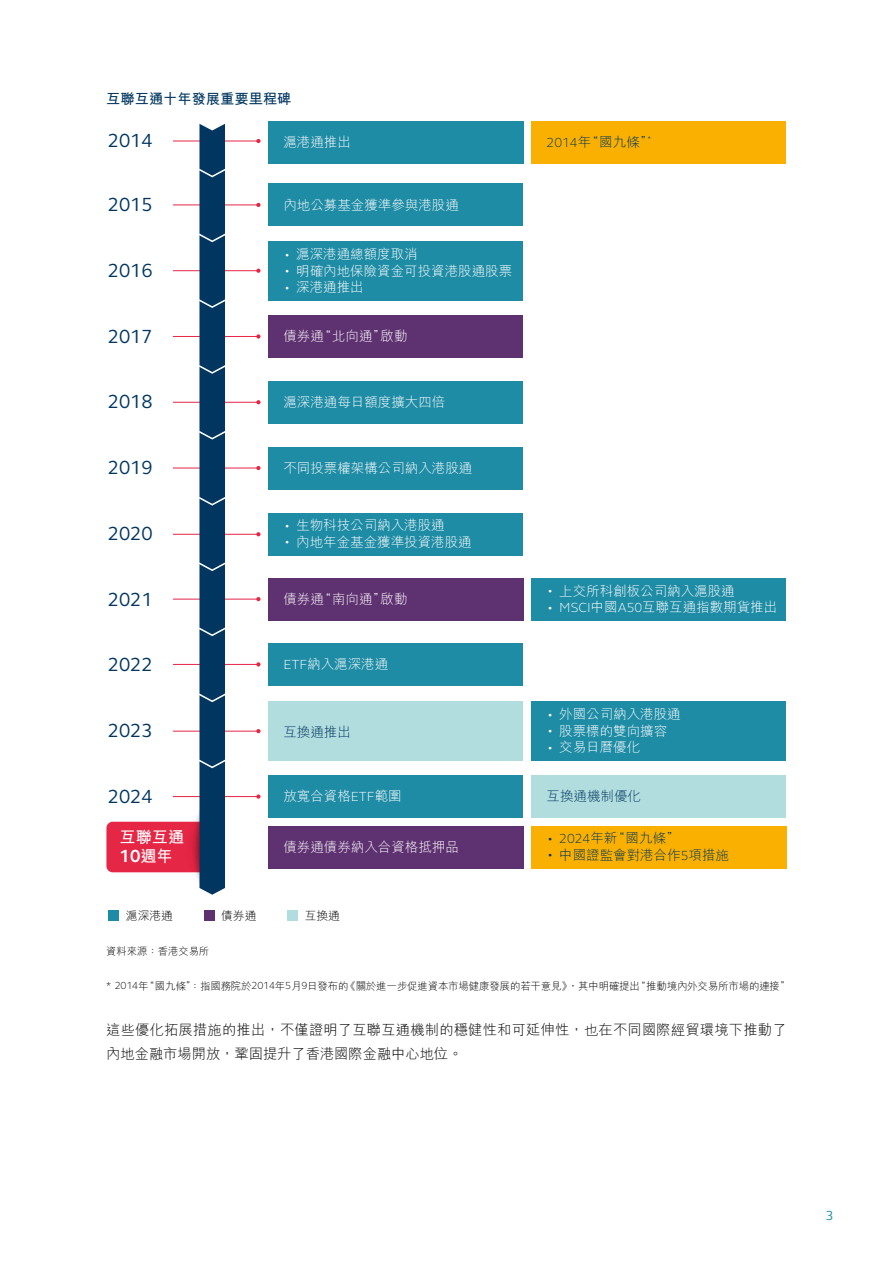
<style>
.page{position:relative;width:893px;height:1263px;background:#fff}
.page>*{position:absolute;margin:0;border:0;box-sizing:border-box;transform-origin:0 0}
.t1{font:19.5px "FS Elliot Pro";color:#00365f}
.t2{font:700 18px "FS Elliot Pro";color:#fff}
.t3{font:700 16.2px "M Hei HK";color:#fff}
.t4{font:300 14.25px/24px "M Hei HK";letter-spacing:.015em;color:#000}
.t5{font:700 14.25px "M Hei HK";color:#00365f}
.t6{font:300 13.5px/16.5px "M Hei HK";color:#fff}
.t7{font:300 13.5px/16.5px "M Hei HK";color:#00365f}
.t8{font:13.5px "FS Elliot Pro";color:#1f8ca5}
.t9{font:300 11.7px "M Hei HK";color:#000}
.t10{font:300 10.5px "M Hei HK";letter-spacing:-.02em;color:#000}
.t11{font:300 10.35px "M Hei HK";color:#000}
.s1{font-size:7.5px}
.s2{font-family:"FS Elliot Pro"}
.s3{font-family:"M Hei HK";font-size:16.2px}
</style>
<div class="page">
<div style="left:106px;top:822px;width:101px;height:50px;background:#e62645;border-radius:6px"></div>
<hr style="left:173px;top:141px;width:86px;height:1px;background:#e62645">
<svg style="left:256px;top:139px;width:5px;height:4px"></svg>
<hr style="left:173px;top:205px;width:86px;height:1px;background:#e62645">
<svg style="left:256px;top:203px;width:5px;height:4px"></svg>
<hr style="left:173px;top:402px;width:86px;height:1px;background:#e62645">
<svg style="left:256px;top:400px;width:5px;height:4px"></svg>
<hr style="left:173px;top:468px;width:86px;height:1px;background:#e62645">
<svg style="left:256px;top:466px;width:5px;height:4px"></svg>
<hr style="left:173px;top:664px;width:86px;height:1px;background:#e62645">
<svg style="left:256px;top:662px;width:5px;height:4px"></svg>
<hr style="left:173px;top:270px;width:86px;height:1px;background:#e62645">
<svg style="left:256px;top:269px;width:5px;height:4px"></svg>
<hr style="left:173px;top:534px;width:86px;height:1px;background:#e62645">
<svg style="left:256px;top:532px;width:5px;height:4px"></svg>
<hr style="left:173px;top:731px;width:86px;height:1px;background:#e62645">
<svg style="left:256px;top:729px;width:5px;height:4px"></svg>
<hr style="left:173px;top:796px;width:86px;height:1px;background:#e62645">
<svg style="left:256px;top:794px;width:5px;height:5px"></svg>
<hr style="left:173px;top:599px;width:86px;height:1px;background:#e62645">
<svg style="left:256px;top:597px;width:5px;height:4px"></svg>
<hr style="left:173px;top:336px;width:86px;height:1px;background:#e62645">
<svg style="left:256px;top:334px;width:5px;height:5px"></svg>
<div style="left:268px;top:578px;width:256px;height:42px;background:#5e3170"></div>
<div style="left:531px;top:121px;width:255px;height:42px;background:#f9b000"></div>
<div style="left:268px;top:775px;width:255px;height:43px;background:#1f8ca5"></div>
<div style="left:268px;top:826px;width:256px;height:42px;background:#5e3170"></div>
<div style="left:531px;top:775px;width:255px;height:43px;background:#b2dddf"></div>
<div style="left:531px;top:826px;width:256px;height:42px;background:#f9b000"></div>
<div style="left:268px;top:184px;width:255px;height:42px;background:#1f8ca5"></div>
<div style="left:268px;top:381px;width:255px;height:42px;background:#1f8ca5"></div>
<div style="left:268px;top:447px;width:255px;height:42px;background:#1f8ca5"></div>
<div style="left:268px;top:643px;width:255px;height:43px;background:#1f8ca5"></div>
<div style="left:268px;top:701px;width:255px;height:60px;background:#b2dddf"></div>
<div style="left:531px;top:701px;width:255px;height:60px;background:#1f8ca5"></div>
<div style="left:268px;top:241px;width:255px;height:59px;background:#1f8ca5"></div>
<div style="left:268px;top:513px;width:255px;height:42px;background:#1f8ca5"></div>
<div style="left:531px;top:578px;width:255px;height:42px;background:#1f8ca5"></div>
<div style="left:268px;top:315px;width:255px;height:43px;background:#5e3170"></div>
<div style="left:268px;top:121px;width:256px;height:42px;background:#1f8ca5"></div>
<div style="left:108px;top:910px;width:10px;height:11px;background:#1f8ca5"></div>
<div style="left:204px;top:910px;width:11px;height:11px;background:#5e3170"></div>
<div style="left:287px;top:910px;width:11px;height:11px;background:#b2dddf"></div>
<svg style="left:185px;top:124px;width:42px;height:771px"></svg>
<p class="t5" style="left:106px;top:88px;width:187px">互聯互通十年發展重要里程碑</p>
<h1 class="t1" style="left:108px;top:127px;width:46px">2014</h1>
<p class="t6" style="left:283px;top:133px;width:69px">滬港通推出</p>
<h1 class="t1" style="left:108px;top:191px;width:46px">2015</h1>
<p class="t6" style="left:283px;top:196px;width:177px">內地公募基金獲準參與港股通</p>
<h1 class="t1" style="left:108px;top:257px;width:46px">2016</h1>
<p class="t6" style="left:283px;top:246px;width:230px"><span class="s1">‧</span> 滬深港通總額度取消<br><span class="s1">‧</span> 明確內地保險資金可投資港股通股票<span class="s1">‧</span> 深港通推出</p>
<h1 class="t1" style="left:108px;top:323px;width:46px">2017</h1>
<p class="t6" style="left:283px;top:327px;width:126px">債券通“北向通”啟動</p>
<h1 class="t1" style="left:108px;top:389px;width:46px">2018</h1>
<p class="t6" style="left:283px;top:393px;width:163px">滬深港通每日額度擴大四倍</p>
<h1 class="t1" style="left:108px;top:454px;width:46px">2019</h1>
<p class="t6" style="left:283px;top:459px;width:190px">不同投票權架構公司納入港股通</p>
<h1 class="t1" style="left:108px;top:520px;width:46px">2020</h1>
<p class="t6" style="left:283px;top:517px;width:190px"><span class="s1">‧</span> 生物科技公司納入港股通<br><span class="s1">‧</span> 內地年金基金獲準投資港股通</p>
<h1 class="t1" style="left:108px;top:586px;width:46px">2021</h1>
<p class="t6" style="left:283px;top:590px;width:126px">債券通“南向通”啟動</p>
<h1 class="t1" style="left:108px;top:652px;width:46px">2022</h1>
<p class="t6" style="left:283px;top:655px;width:106px"><span class="s2">ETF</span>納入滬深港通</p>
<h1 class="t1" style="left:108px;top:717px;width:46px">2023</h1>
<p class="t7" style="left:283px;top:723px;width:69px">互換通推出</p>
<h1 class="t1" style="left:108px;top:783px;width:46px">2024</h1>
<p class="t3" style="left:120px;top:825px;width:66px">互聯互通</p>
<h2 class="t2" style="left:120px;top:844px;width:55px">10<span class="s3">週年</span></h2>
<p class="t6" style="left:283px;top:787px;width:120px">放寬合資格<span class="s2">ETF</span>範圍</p>
<p class="t6" style="left:283px;top:838px;width:177px">債券通債券納入合資格抵押品</p>
<p class="t9" style="left:126px;top:907px;width:49px">滬深港通</p>
<p class="t9" style="left:221px;top:907px;width:37px">債券通</p>
<p class="t9" style="left:305px;top:907px;width:37px">互換通</p>
<p class="t7" style="left:547px;top:133px;width:108px"><span class="s2">2014</span>年“國九條”<sup>*</sup></p>
<p class="t6" style="left:547px;top:582px;width:232px"><span class="s1">‧</span> 上交所科創板公司納入滬股通<br><span class="s1">‧</span> <span class="s2">MSCI</span>中國<span class="s2">A50</span>互聯互通指數期貨推出</p>
<p class="t6" style="left:547px;top:706px;width:136px"><span class="s1">‧</span> 外國公司納入港股通<span class="s1">‧</span> 股票標的雙向擴容<br><span class="s1">‧</span> 交易日曆優化</p>
<p class="t7" style="left:547px;top:787px;width:96px">互換通機制優化</p>
<p class="t7" style="left:547px;top:830px;width:184px"><span class="s1">‧</span> <span class="s2">2024</span>年新“國九條”<br><span class="s1">‧</span> 中國證監會對港合作<span class="s2">5</span>項措施</p>
<p class="t11" style="left:106px;top:944px;width:104px">資料來源：香港交易所</p>
<p class="t10" style="left:106px;top:978px;width:686px"><span class="s2">* 2014</span>年“國九條”：指國務院於<span class="s2">2014</span>年<span class="s2">5</span>月<span class="s2">9</span>日發布的《關於進一步促進資本市場健康發展的若干意見》，其中明確提出“推動境內外交易所市場的連接”</p>
<p class="t4" style="left:106px;top:1017px;width:682px">這些優化拓展措施的推出，不僅證明了互聯互通機制的穩健性和可延伸性，也在不同國際經貿環境下推動了內地金融市場開放，鞏固提升了香港國際金融中心地位。</p>
<p class="t8" style="left:826px;top:1207px;width:9px">3</p>
</div>
